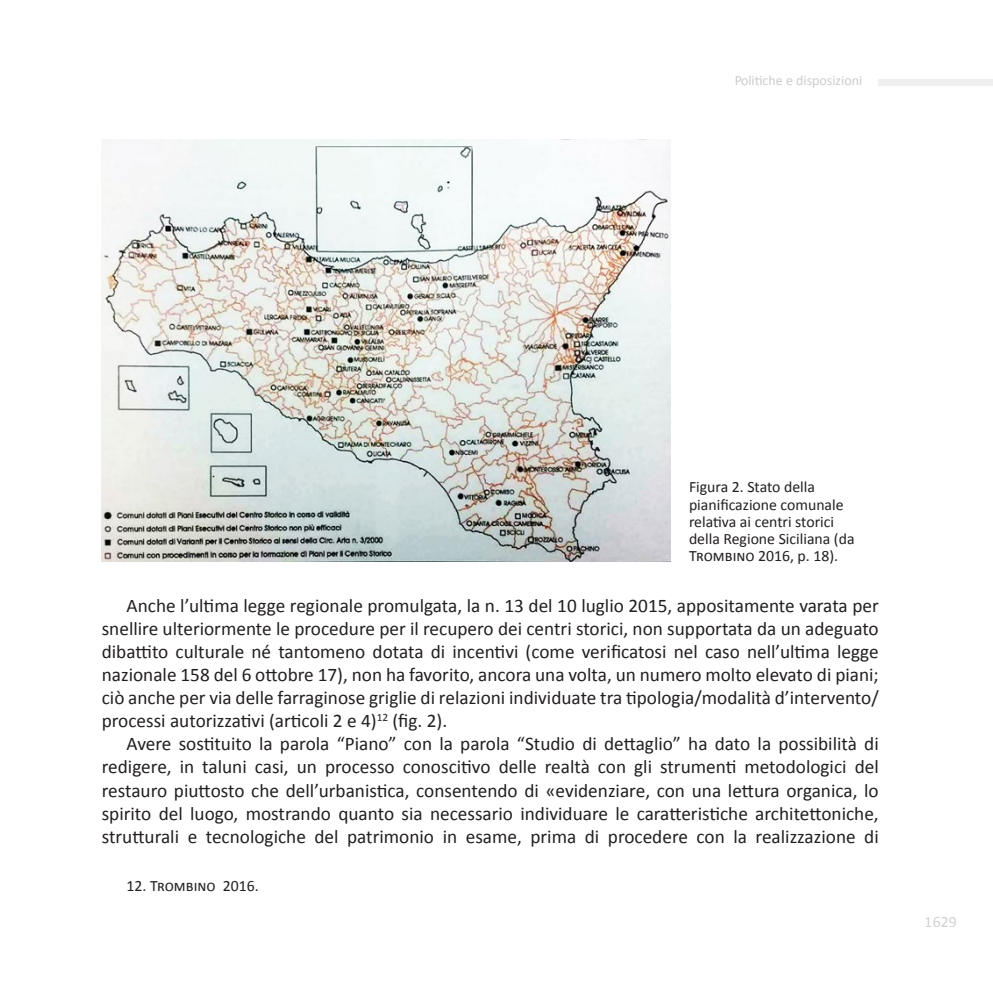
<style>
.page{position:relative;width:993px;height:993px;background:#fff}
.page>*{position:absolute;margin:0;border:0;box-sizing:border-box;transform-origin:0 0}
.t1{font:19.25px/23.1px "Calibri";color:#231f20;text-align:justify}
.t2{font:15.75px/17.2px "Calibri";color:#231f20}
.t3{font:15.75px "Calibri";color:#a9abae}
.t4{font:14px "Calibri";color:#a0a0a0}
</style>
<div class="page">
<div style="left:878px;top:79px;width:114px;height:6px;background:#f0efef"></div>
<img style="left:102px;top:139px;width:568px;height:422px">
<p class="t4" style="left:733px;top:71px;width:130px">Politiche e disposizioni</p>
<p class="t2" style="left:688px;top:478px;width:167px">Figura 2. Stato della pianificazione comunale relativa ai centri storici della Regione Siciliana (da<br>Trombino 2016, p. 18).</p>
<p class="t1" style="left:102px;top:593px;width:778px;text-indent:25px">Anche l’ultima legge regionale promulgata, la n. 13 del 10 luglio 2015, appositamente varata per snellire ulteriormente le procedure per il recupero dei centri storici, non supportata da un adeguato dibattito culturale né tantomeno dotata di incentivi (come verificatosi nel caso nell’ultima legge nazionale 158 del 6 ottobre 17), non ha favorito, ancora una volta, un numero molto elevato di piani; ciò anche per via delle farraginose griglie di relazioni individuate tra tipologia/modalità d’intervento/ processi autorizzativi (articoli 2 e 4)<sup>12</sup> (fig. 2).</p>
<p class="t1" style="left:102px;top:731px;width:778px;text-indent:25px">Avere sostituito la parola “Piano” con la parola “Studio di dettaglio” ha dato la possibilità di redigere, in taluni casi, un processo conoscitivo delle realtà con gli strumenti metodologici del restauro piuttosto che dell’urbanistica, consentendo di «evidenziare, con una lettura organica, lo spirito del luogo, mostrando quanto sia necessario individuare le caratteristiche architettoniche, strutturali e tecnologiche del patrimonio in esame, prima di procedere con la realizzazione di</p>
<p class="t2" style="left:126px;top:876px;width:134px">12. Trombino 2016.</p>
<p class="t3" style="left:924px;top:910px;width:33px">1629</p>
</div>
